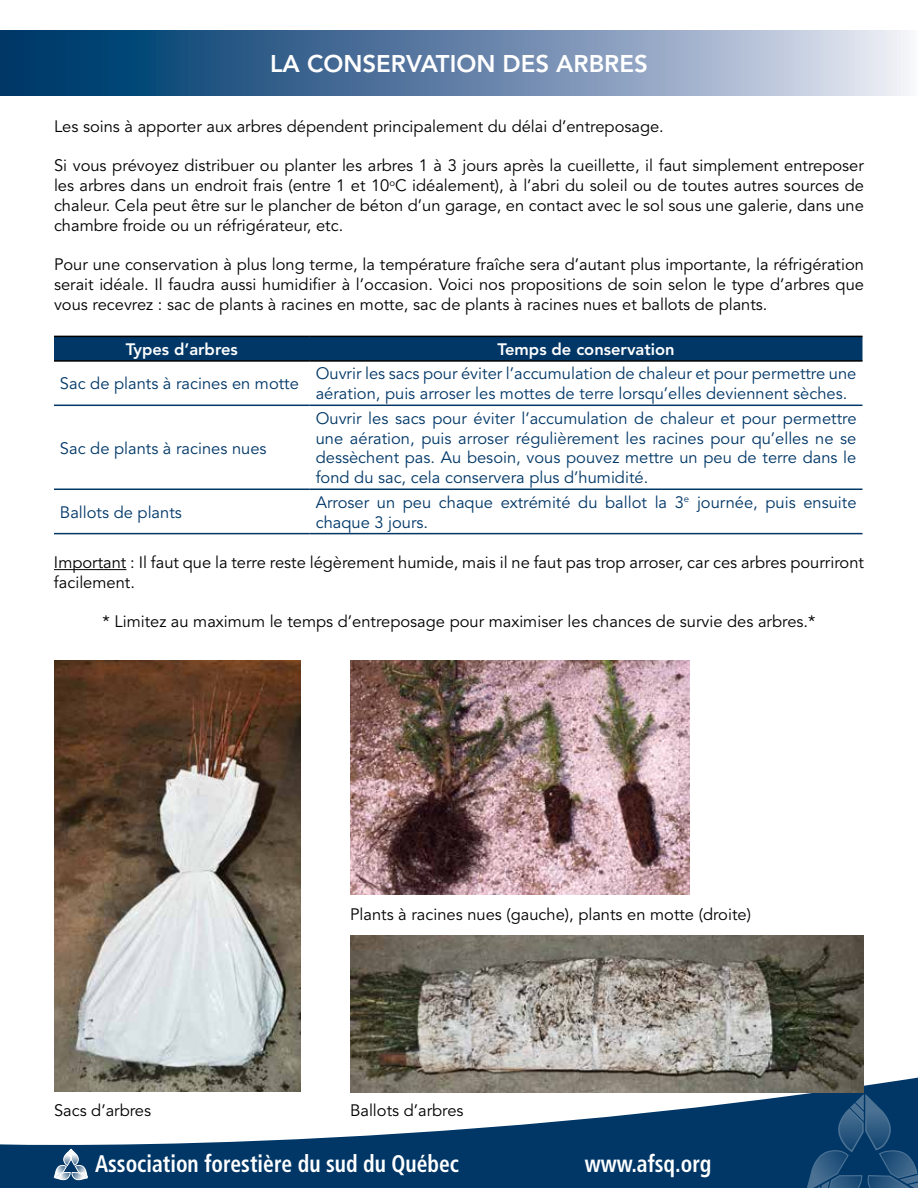
<style>
.page{position:relative;width:918px;height:1188px;background:#fff}
.page>*{position:absolute;margin:0;border:0;box-sizing:border-box;transform-origin:0 0}
.t1{font:700 condensed 24px "Frutiger";color:#fff;scale:.9 1}
.t2{font:800 24px "Avenir";color:#fff}
.t3{font:16.5px/19.8px "Avenir";color:#000;text-align:justify}
.t4{font:16.5px/19.8px "Avenir";color:#003767}
.t5{font:800 16.5px "Avenir";color:#fff}
</style>
<div class="page">
<svg style="left:1px;top:31px;width:907px;height:65px;background:#6485a8"></svg>
<svg style="left:0;top:1076px;width:918px;height:112px;fill:#003767"></svg>
<svg style="left:806px;top:1094px;width:112px;height:94px;background:#164874"></svg>
<svg style="left:54px;top:1149px;width:34px;height:31px"></svg>
<hr style="left:54px;top:569px;width:72px;height:1px;background:#000">
<div style="left:54px;top:337px;width:808px;height:23px;background:#003767"></div>
<hr style="left:54px;top:336px;width:256px;height:1px;background:#000">
<hr style="left:310px;top:336px;width:552px;height:1px;background:#000">
<hr style="left:54px;top:360px;width:256px;height:2px;background:#000">
<hr style="left:310px;top:360px;width:552px;height:2px;background:#000">
<hr style="left:54px;top:405px;width:256px;height:1px;background:#003767">
<hr style="left:310px;top:405px;width:552px;height:1px;background:#003767">
<hr style="left:54px;top:489px;width:256px;height:1px;background:#003767">
<hr style="left:310px;top:489px;width:552px;height:1px;background:#003767">
<hr style="left:54px;top:533px;width:256px;height:1px;background:#003767">
<hr style="left:310px;top:533px;width:552px;height:1px;background:#003767">
<img style="left:54px;top:661px;width:246px;height:430px">
<img style="left:350px;top:935px;width:514px;height:158px">
<img style="left:350px;top:661px;width:340px;height:233px">
<h1 class="t2" style="left:270px;top:50px;width:379px">LA CONSERVATION DES ARBRES</h1>
<p class="t3" style="left:54px;top:117px;width:611px">Les soins à apporter aux arbres dépendent principalement du délai d’entreposage.</p>
<p class="t3" style="left:54px;top:156px;width:812px">Si vous prévoyez distribuer ou planter les arbres 1 à 3 jours après la cueillette, il faut simplement entreposer les arbres dans un endroit frais (entre 1 et 10<sup>o</sup>C idéalement), à l’abri du soleil ou de toutes autres sources de chaleur. Cela peut être sur le plancher de béton d’un garage, en contact avec le sol sous une galerie, dans une chambre froide ou un réfrigérateur, etc.</p>
<p class="t3" style="left:54px;top:255px;width:812px">Pour une conservation à plus long terme, la température fraîche sera d’autant plus importante, la réfrigération serait idéale. Il faudra aussi humidifier à l’occasion. Voici nos propositions de soin selon le type d’arbres que vous recevrez : sac de plants à racines en motte, sac de plants à racines nues et ballots de plants.</p>
<p class="t5" style="left:126px;top:339px;width:114px">Types d’arbres</p>
<p class="t5" style="left:498px;top:339px;width:179px">Temps de conservation</p>
<p class="t4" style="left:60px;top:374px;width:240px">Sac de plants à racines en motte</p>
<p class="t4" style="left:316px;top:364px;width:542px">Ouvrir les sacs pour éviter l’accumulation de chaleur et pour permettre une aération, puis arroser les mottes de terre lorsqu’elles deviennent sèches.</p>
<p class="t4" style="left:60px;top:438px;width:208px">Sac de plants à racines nues</p>
<p class="t4" style="left:316px;top:409px;width:542px;text-align:justify">Ouvrir les sacs pour éviter l’accumulation de chaleur et pour permettre une aération, puis arroser régulièrement les racines pour qu’elles ne se dessèchent pas. Au besoin, vous pouvez mettre un peu de terre dans le fond du sac, cela conservera plus d’humidité.</p>
<p class="t4" style="left:60px;top:503px;width:123px">Ballots de plants</p>
<p class="t4" style="left:316px;top:493px;width:542px">Arroser un peu chaque extrémité du ballot la 3<sup>e</sup> journée, puis ensuite chaque 3 jours.</p>
<p class="t3" style="left:54px;top:553px;width:812px">Important : Il faut que la terre reste légèrement humide, mais il ne faut pas trop arroser, car ces arbres pourriront facilement.</p>
<p class="t3" style="left:103px;top:612px;width:714px">* Limitez au maximum le temps d’entreposage pour maximiser les chances de survie des arbres.*</p>
<p class="t3" style="left:350px;top:905px;width:402px">Plants à racines nues (gauche), plants en motte (droite)</p>
<p class="t3" style="left:54px;top:1101px;width:99px">Sacs d’arbres</p>
<p class="t3" style="left:350px;top:1101px;width:115px">Ballots d’arbres</p>
<h1 class="t1" style="left:95px;top:1150px;width:406px">Association forestière du sud du Québec</h1>
<h1 class="t1" style="left:585px;top:1150px;width:142px">www.afsq.org</h1>
</div>
